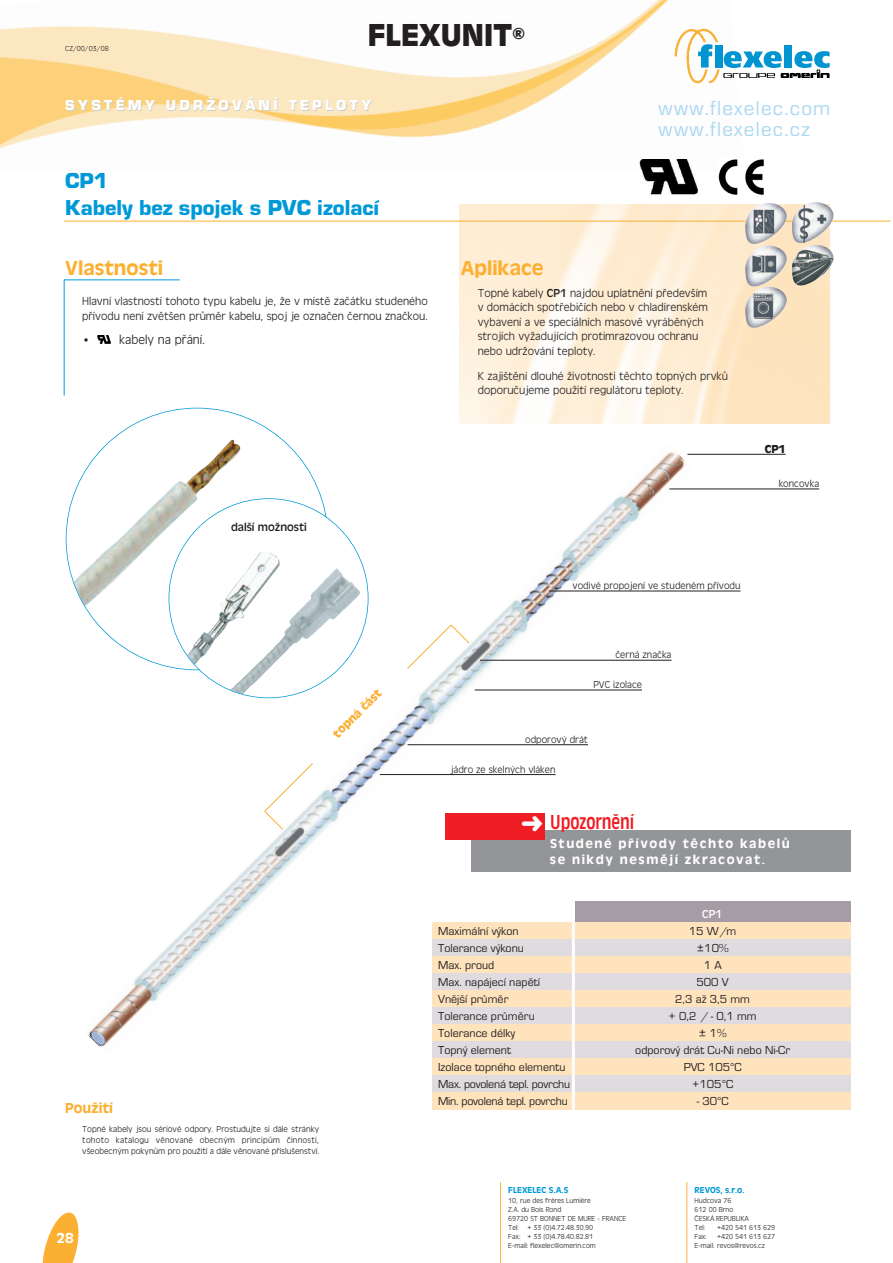
<style>
.page{position:relative;width:893px;height:1263px;background:#fff}
.page>*{position:absolute;margin:0;border:0;box-sizing:border-box;transform-origin:0 0}
.t1{font:700 33px "Antique Olive TOT";color:#231f20}
.t2{font:900 22.5px/27px "Eurostile TOT";color:#0099d8}
.t3{font:21px/21px "Eurostile TOT";letter-spacing:.06em;color:#a9d7f1}
.t4{font:500 21px "Antique Olive TOT";color:#fbb033}
.t5{font:condensed 21px "Antique Olive TOT";color:#ee1e24}
.t6{font:900 15px "Eurostile TOT";letter-spacing:.22em;color:#fff}
.t7{font:500 15px "Antique Olive TOT";color:#fbb033}
.t8{font:500 15px "Antique Olive TOT";color:#fff}
.t9{font:500 13.5px/16.2px "Antique Olive TOT";letter-spacing:.115em;color:#fff}
.t10{font:13.5px "Antique Olive TOT Ligh";color:#231f20}
.t11{font:12px/14.4px "Antique Olive TOT Ligh";color:#231f20}
.t12{font:12px "Eurostile TOT";color:#231f20}
.t13{font:12px "Eurostile TOT";letter-spacing:-.02em;color:#231f20}
.t14{font:12px "Antique Olive TOT";color:#231f20}
.t15{font:700 12px "Antique Olive TOT";color:#fbb033}
.t16{font:700 12px "Antique Olive TOT";color:#231f20}
.t17{font:12px "Antique Olive TOT";color:#fff}
.t18{font:10.5px "Antique Olive TOT Ligh";color:#231f20}
.t19{font:9px/10.8px "Antique Olive TOT Ligh";color:#231f20;text-align:justify}
.t20{font:500 9px "Antique Olive TOT";color:#0099d8}
.t21{font:7.5px/9px "Antique Olive TOT Ligh";color:#231f20}
.s1{font-size:12px}
.s2{font-family:"Antique Olive TOT"}
.s3{color:#fff}
</style>
<div class="page">
<img style="left:0;top:0;width:706px;height:165px">
<svg style="left:675px;top:29px;width:155px;height:88px"></svg>
<svg style="left:42px;top:1212px;width:37px;height:51px"></svg>
<img style="left:84px;top:444px;width:608px;height:604px">
<hr style="left:687px;top:454px;width:99px;height:1px;background:#231f20">
<hr style="left:480px;top:660px;width:191px;height:1px;background:#231f20">
<hr style="left:669px;top:489px;width:150px;height:1px;background:#231f20">
<hr style="left:475px;top:690px;width:167px;height:1px;background:#231f20">
<svg style="left:98px;top:336px;width:12px;height:8px"></svg>
<img style="left:745px;top:246px;width:42px;height:82px">
<div style="left:575px;top:901px;width:275px;height:22px;background:#a59ca6"></div>
<div style="left:432px;top:922px;width:418px;height:17px;background:#fee3bd"></div>
<div style="left:432px;top:939px;width:418px;height:17px;background:#dfdbdf"></div>
<div style="left:432px;top:956px;width:418px;height:17px;background:#fee3bd"></div>
<div style="left:432px;top:973px;width:418px;height:17px;background:#dfdbdf"></div>
<div style="left:432px;top:990px;width:418px;height:17px;background:#fee3bd"></div>
<div style="left:432px;top:1007px;width:418px;height:17px;background:#dfdbdf"></div>
<div style="left:432px;top:1024px;width:418px;height:17px;background:#fee3bd"></div>
<div style="left:432px;top:1041px;width:418px;height:17px;background:#dfdbdf"></div>
<div style="left:432px;top:1058px;width:418px;height:17px;background:#fee3bd"></div>
<div style="left:432px;top:1075px;width:418px;height:17px;background:#dfdbdf"></div>
<div style="left:432px;top:1092px;width:418px;height:17px;background:#fee3bd"></div>
<hr style="left:572px;top:921px;width:3px;height:188px;background:#fff">
<img style="left:74px;top:439px;width:168px;height:167px">
<div style="left:471px;top:830px;width:379px;height:42px;background:#939598"></div>
<div style="left:445px;top:813px;width:100px;height:26px;background:#ee1e24"></div>
<hr style="left:380px;top:774px;width:176px;height:1px;background:#231f20">
<hr style="left:408px;top:744px;width:180px;height:1px;background:#231f20">
<hr style="left:549px;top:591px;width:191px;height:1px;background:#231f20">
<hr style="left:64px;top:280px;width:1px;height:115px;background:#0099d8">
<hr style="left:64px;top:279px;width:116px;height:1px;background:#0099d8">
<hr style="left:64px;top:221px;width:827px;height:1px;background:#fbb033">
<div style="left:169px;top:499px;width:199px;height:198px;background:#fff;border-radius:50%"></div>
<img style="left:187px;top:552px;width:173px;height:142px">
<svg style="left:264px;top:624px;width:206px;height:206px"></svg>
<img style="left:792px;top:202px;width:41px;height:41px">
<img style="left:792px;top:245px;width:41px;height:41px">
<img style="left:745px;top:203px;width:42px;height:41px">
<img style="left:640px;top:160px;width:58px;height:34px">
<img style="left:719px;top:159px;width:45px;height:36px">
<hr style="left:500px;top:1182px;width:1px;height:81px;background:#fbb033">
<hr style="left:686px;top:1182px;width:1px;height:81px;background:#fbb033">
<p class="t21" style="left:65px;top:44px;width:45px">CZ/00/03/08</p>
<h1 class="t1" style="left:368px;top:15px;width:159px">FLEXUNIT<sup>®</sup></h1>
<p class="t6" style="left:65px;top:96px;width:307px">SYSTÉMY UDRŽOVÁNÍ TEPLOTY</p>
<h2 class="t2" style="left:65px;top:167px;width:316px">CP1<br>Kabely bez spojek s PVC izolací</h2>
<h3 class="t3" style="left:659px;top:97px;width:173px">www.flexelec.com www.flexelec.cz</h3>
<h3 class="t4" style="left:65px;top:255px;width:99px">Vlastnosti</h3>
<p class="t11" style="left:82px;top:294px;width:347px">Hlavní vlastností tohoto typu kabelu je, že v místě začátku studeného přívodu není zvětšen průměr kabelu, spoj je označen černou značkou.</p>
<p class="t10" style="left:82px;top:332px;width:124px"><span class="s1">•</span> kabely na přání.</p>
<p class="t14" style="left:231px;top:520px;width:77px">další možnosti</p>
<h3 class="t4" style="left:461px;top:255px;width:84px">Aplikace</h3>
<p class="t11" style="left:478px;top:286px;width:232px">Topné kabely <span class="s2">CP1</span> najdou uplatnění především v domácích spotřebičích nebo v chladírenském vybavení a ve speciálních masově vyráběných strojích vyžadujících protimrazovou ochranu nebo udržování teploty.</p>
<p class="t11" style="left:478px;top:368px;width:252px">K zajištění dlouhé životnosti těchto topných prvků doporučujeme použití regulátoru teploty.</p>
<p class="t16" style="left:765px;top:442px;width:23px">CP1</p>
<p class="t18" style="left:779px;top:477px;width:42px">koncovka</p>
<p class="t18" style="left:573px;top:579px;width:169px">vodivé propojení ve studeném přívodu</p>
<p class="t15" style="left:330px;top:731px;width:65px;rotate:-45deg">topná část</p>
<p class="t7" style="left:65px;top:1099px;width:49px">Použití</p>
<p class="t19" style="left:82px;top:1124px;width:238px">Topné kabely jsou sériové odpory. Prostudujte si dále stránky tohoto katalogu věnované obecným principům činnosti, všeobecným pokynům pro použití a dále věnované příslušenství.</p>
<p class="t8" style="left:56px;top:1229px;width:19px">28</p>
<p class="t18" style="left:615px;top:648px;width:57px">černá značka</p>
<p class="t18" style="left:593px;top:678px;width:50px">PVC izolace</p>
<p class="t18" style="left:525px;top:733px;width:64px">odporový drát</p>
<p class="t18" style="left:451px;top:763px;width:106px">jádro ze skelných vláken</p>
<h3 class="t5" style="left:521px;top:810px;width:115px"><span class="s3">➜</span> Upozornění</h3>
<p class="t9" style="left:550px;top:835px;width:241px">Studené přívody těchto kabelů se nikdy nesmějí zkracovat.</p>
<p class="t17" style="left:702px;top:906px;width:21px">CP1</p>
<p class="t12" style="left:438px;top:924px;width:82px">Maximální výkon</p>
<p class="t12" style="left:689px;top:924px;width:49px">15 W/m</p>
<p class="t12" style="left:438px;top:941px;width:87px">Tolerance výkonu</p>
<p class="t12" style="left:697px;top:941px;width:33px">±10%</p>
<p class="t12" style="left:438px;top:958px;width:58px">Max. proud</p>
<p class="t12" style="left:704px;top:958px;width:19px">1 A</p>
<p class="t12" style="left:438px;top:975px;width:103px">Max. napájecí napětí</p>
<p class="t12" style="left:697px;top:975px;width:34px">500 V</p>
<p class="t12" style="left:438px;top:992px;width:72px">Vnější průměr</p>
<p class="t12" style="left:675px;top:992px;width:76px">2,3 až 3,5 mm</p>
<p class="t12" style="left:438px;top:1009px;width:98px">Tolerance průměru</p>
<p class="t12" style="left:669px;top:1009px;width:90px">+ 0,2 / - 0,1 mm</p>
<p class="t12" style="left:438px;top:1026px;width:79px">Tolerance délky</p>
<p class="t12" style="left:699px;top:1026px;width:29px">± 1%</p>
<p class="t12" style="left:438px;top:1043px;width:74px">Topný element</p>
<p class="t12" style="left:635px;top:1043px;width:156px">odporový drát Cu-Ni nebo Ni-Cr</p>
<p class="t12" style="left:438px;top:1060px;width:129px">Izolace topného elementu</p>
<p class="t12" style="left:684px;top:1060px;width:60px">PVC 105°C</p>
<p class="t13" style="left:438px;top:1077px;width:134px">Max. povolená tepl. povrchu</p>
<p class="t12" style="left:692px;top:1077px;width:43px">+105°C</p>
<p class="t13" style="left:438px;top:1094px;width:131px">Min. povolená tepl. povrchu</p>
<p class="t12" style="left:697px;top:1094px;width:34px">- 30°C</p>
<p class="t20" style="left:508px;top:1185px;width:61px">FLEXELEC S.A.S</p>
<p class="t21" style="left:508px;top:1196px;width:120px">10, rue des frères Lumière<br>Z.A. du Bois Rond<br>69720 ST BONNET DE MURE - FRANCE<br>Tel: + 33 (0)4.72.48.30.90<br>Fax: + 33 (0)4.78.40.82.81<br>E-mail: flexelec@omerin.com</p>
<p class="t20" style="left:695px;top:1185px;width:51px">REVOS, s.r.o.</p>
<p class="t21" style="left:695px;top:1196px;width:56px">Hudcova 76<br>612 00 Brno<br>ČESKÁ REPUBLIKA<br>Tel:</p>
<p class="t21" style="left:717px;top:1223px;width:60px">+420 541 613 629</p>
<p class="t21" style="left:695px;top:1232px;width:82px;text-indent:23px">+420 541 613 627<br>E-mail: revos@revos.cz</p>
<p class="t21" style="left:695px;top:1232px;width:14px">Fax:</p>
</div>
